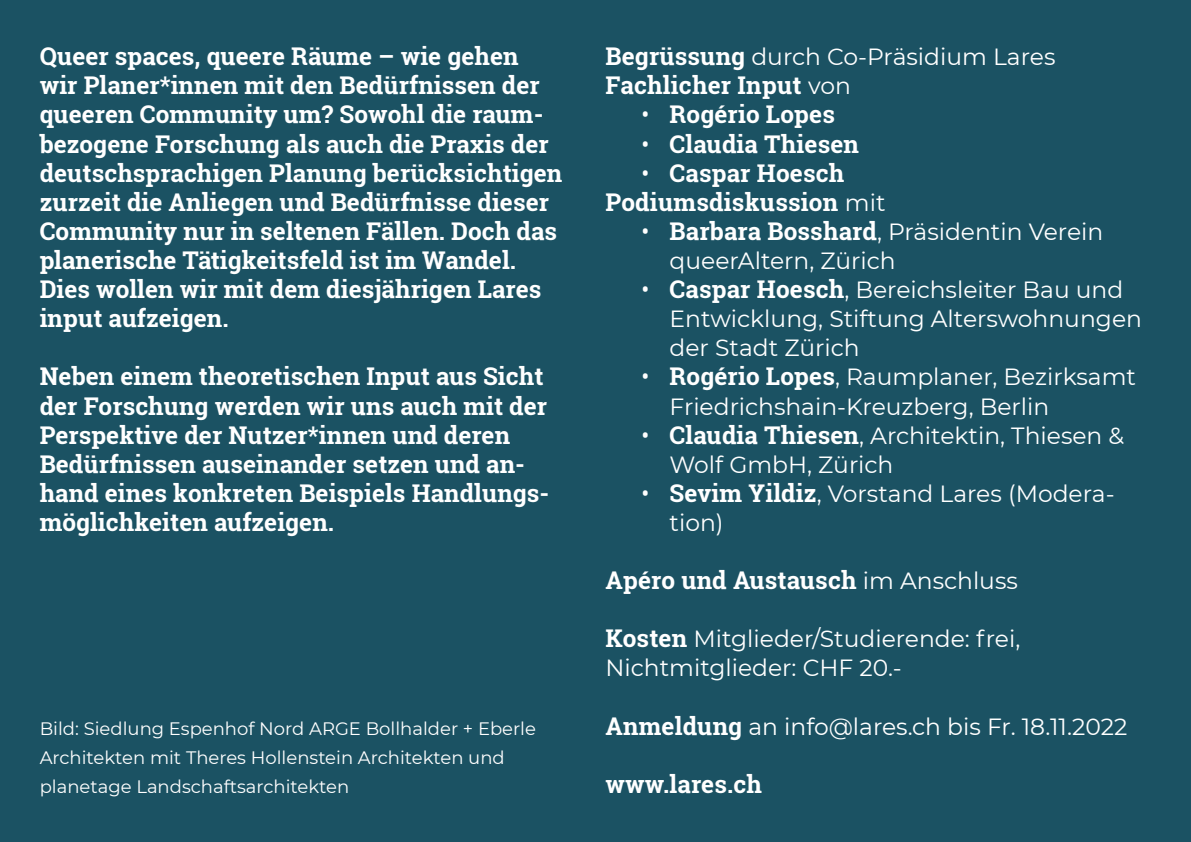
<style>
.page{position:relative;width:1191px;height:842px;background:#1b5263}
.page>*{position:absolute;margin:0;border:0;box-sizing:border-box;transform-origin:0 0}
.Lauftext-Montserrat{font:700 24.4px/29.2px "Roboto Slab";letter-spacing:.005em;color:#fff}
.Lauftext-Montserrat-2{font:23.4px/29.2px "Montserrat";color:#fff}
.Lauftext-Montserrat-3{font:18px/29px "Montserrat";color:#fff}
.s1{font-family:"Roboto Slab";font-weight:700;font-size:24.4px}
.s2{font-family:"Montserrat";font-weight:400;font-size:23.4px}
.s3{font-weight:400;font-size:23.4px}
.s4{font-family:"Roboto Slab"}
</style>
<div class="page">
<p class="Lauftext-Montserrat" style="left:40px;top:42px;width:524px">Queer spaces, queere Räume – wie gehen wir Planer*innen mit den Bedürfnissen der queeren Community um? Sowohl die raum&shy;bezogene Forschung als auch die Praxis der deutschsprachigen Planung berücksichtigen zurzeit die Anliegen und Bedürfnisse dieser Community nur in seltenen Fällen. Doch das planerische Tätigkeitsfeld ist im Wandel.<br>Dies wollen wir mit dem diesjährigen Lares input aufzeigen.</p>
<p class="Lauftext-Montserrat" style="left:40px;top:362px;width:511px">Neben einem theoretischen Input aus Sicht der Forschung werden wir uns auch mit der Perspektive der Nutzer*innen und deren Bedürfnissen auseinander setzen und an&shy;hand eines konkreten Beispiels Handlungs&shy;möglichkeiten aufzeigen.</p>
<p class="Lauftext-Montserrat-3" style="left:40px;top:713px;width:498px">Bild: Siedlung Espenhof Nord ARGE Bollhalder + Eberle<br>Architekten mit Theres Hollenstein Architekten und planetage Landschaftsarchitekten</p>
<p class="Lauftext-Montserrat-2" style="left:605px;top:42px;width:451px"><span class="s1">Begrüssung</span> durch Co-Präsidium Lares</p>
<p class="Lauftext-Montserrat" style="left:605px;top:71px;width:247px">Fachlicher Input <span class="s2">von</span></p>
<p class="Lauftext-Montserrat" style="left:641px;top:100px;width:195px"><span class="s3">•</span> Rogério Lopes</p>
<p class="Lauftext-Montserrat" style="left:641px;top:129px;width:219px"><span class="s3">•</span> Claudia Thiesen</p>
<p class="Lauftext-Montserrat" style="left:641px;top:158px;width:204px"><span class="s3">•</span> Caspar Hoesch</p>
<p class="Lauftext-Montserrat" style="left:605px;top:187px;width:281px">Podiumsdiskussion <span class="s2">mit</span></p>
<p class="Lauftext-Montserrat-2" style="left:669px;top:216px;width:435px;text-indent:-28px"><span class="s4">•</span> <span class="s1">Barbara Bosshard</span>, Präsidentin Verein queerAltern, Zürich</p>
<p class="Lauftext-Montserrat-2" style="left:669px;top:274px;width:474px;text-indent:-28px"><span class="s4">•</span> <span class="s1">Caspar Hoesch</span>, Bereichsleiter Bau und<br>Entwicklung, Stiftung Alterswohnungen der Stadt Zürich</p>
<p class="Lauftext-Montserrat-2" style="left:669px;top:362px;width:468px;text-indent:-28px"><span class="s4">•</span> <span class="s1">Rogério Lopes</span>, Raumplaner, Bezirksamt<br>Friedrichshain-Kreuzberg, Berlin</p>
<p class="Lauftext-Montserrat-2" style="left:669px;top:420px;width:456px;text-indent:-28px"><span class="s4">•</span> <span class="s1">Claudia Thiesen</span>, Architektin, Thiesen &amp;<br>Wolf GmbH, Zürich</p>
<p class="Lauftext-Montserrat-2" style="left:669px;top:478px;width:446px;text-indent:-28px"><span class="s4">•</span> <span class="s1">Sevim Yildiz</span>, Vorstand Lares (Modera&shy;tion)</p>
<p class="Lauftext-Montserrat" style="left:605px;top:565px;width:414px">Apéro und Austausch <span class="s2">im Anschluss</span></p>
<p class="Lauftext-Montserrat-2" style="left:605px;top:624px;width:416px"><span class="s1">Kosten</span> Mitglieder/Studierende: frei,<br>Nichtmitglieder: CHF 20.-</p>
<p class="Lauftext-Montserrat-2" style="left:605px;top:711px;width:523px"><span class="s1">Anmeldung</span> an info@lares.ch bis Fr. 18.11.2022</p>
<p class="Lauftext-Montserrat" style="left:605px;top:769px;width:158px">www.lares.ch</p>
</div>
